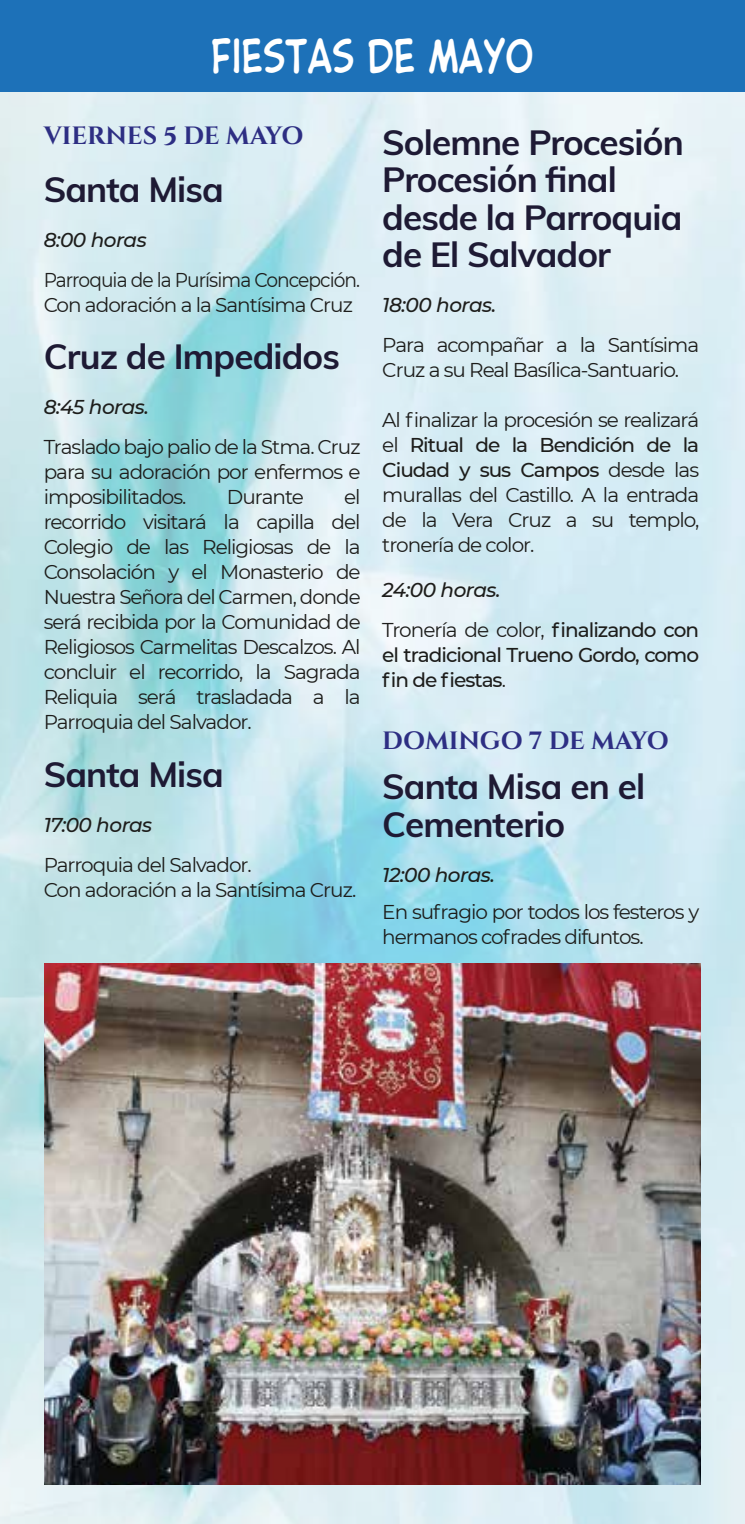
<style>
.page{position:relative;width:745px;height:1524px;background:#fff}
.page>*{position:absolute;margin:0;border:0;box-sizing:border-box;transform-origin:0 0}
.t1{font:41px "CC Samaritan Tall Lower";color:#fff}
.t2{font:700 35px/37.5px "Muli";letter-spacing:-.025em;color:#1e1a34}
.t3{font:700 25px "Cinzel";letter-spacing:-.005em;color:#2d2e83}
.t4{font:20px/25px "Montserrat";letter-spacing:-.05em;color:#1d1d1b}
.t5{font:20px/25px "Montserrat";letter-spacing:-.05em;color:#1d1d1b;scale:.93 1}
.t6{font:italic 500 20px "Montserrat";letter-spacing:-.025em;color:#1d1d1b}
.t7{font:500 20px/25px "Montserrat";letter-spacing:-.05em;color:#1d1d1b}
.s1{font-weight:500}
.s2{font-weight:500;font-style:italic}
.s3{font-weight:400}
</style>
<div class="page">
<img style="left:0;top:92px;width:744px;height:1432px">
<div style="left:0;top:0;width:744px;height:92px;background:#1d71b8"></div>
<img style="left:45px;top:963px;width:654px;height:521px">
<h1 class="t1" style="left:211px;top:31px;width:323px">FIESTAS DE MAYO</h1>
<p class="t3" style="left:44px;top:120px;width:261px">VIERNES 5 DE MAYO</p>
<h2 class="t2" style="left:44px;top:168px;width:182px">Santa Misa</h2>
<p class="t6" style="left:44px;top:225px;width:104px">8:00 horas</p>
<p class="t5" style="left:44px;top:266px;width:341px">Parroquia de la Purísima Concepción.<br>Con adoración a la Santísima Cruz</p>
<h2 class="t2" style="left:44px;top:336px;width:297px">Cruz de Impedidos</h2>
<p class="t6" style="left:44px;top:393px;width:107px">8:45 horas.</p>
<p class="t4" style="left:44px;top:434px;width:318px;text-align:justify">Traslado bajo palio de la Stma. Cruz para su adoración por enfermos e imposibilitados.</p>
<p class="t4" style="left:44px;top:484px;width:318px;text-align:justify;text-indent:300px">el recorrido visitará la capilla del Colegio de las Religiosas de la Consolación y el Monasterio de Nuestra Señora del Carmen, donde será recibida por la Comunidad de Religiosos Carmelitas Descalzos. Al concluir el recorrido, la Sagrada Reliquia será trasladada a la Parroquia del Salvador.</p>
<h2 class="t2" style="left:44px;top:753px;width:182px">Santa Misa</h2>
<p class="t6" style="left:44px;top:810px;width:110px">17:00 horas</p>
<p class="t4" style="left:44px;top:851px;width:314px">Parroquia del Salvador.<br>Con adoración a la Santísima Cruz.</p>
<p class="t4" style="left:227px;top:484px;width:78px">Durante</p>
<h2 class="t2" style="left:382px;top:122px;width:303px">Solemne Procesión<br>Procesión final desde la Parroquia de El Salvador</h2>
<p class="t6" style="left:382px;top:291px;width:115px">18:00 horas.</p>
<p class="t4" style="left:382px;top:332px;width:318px">Para acompañar a la Santísima<br>Cruz a su Real Basílica-Santuario.</p>
<p class="t4" style="left:382px;top:407px;width:318px;text-align:justify">Al finalizar la procesión se realizará el <span class="s1">Ritual de la Bendición de la Ciudad y sus Campos</span> desde las murallas del Castillo. A la entrada de la Vera Cruz a su templo, tronería de color.</p>
<p class="t4" style="left:382px;top:569px;width:318px;line-height:40px"><span class="s2">24:00 horas.<br></span>Tronería de color, <span class="s1">finalizando con</span></p>
<p class="t7" style="left:382px;top:642px;width:318px">el tradicional Trueno Gordo, como fin de fiestas<span class="s3">.</span></p>
<p class="t3" style="left:382px;top:725px;width:288px">DOMINGO 7 DE MAYO</p>
<h2 class="t2" style="left:382px;top:766px;width:264px">Santa Misa en el<br>Cementerio</h2>
<p class="t6" style="left:382px;top:860px;width:114px">12:00 horas.</p>
<p class="t4" style="left:382px;top:899px;width:318px">En sufragio por todos los festeros y hermanos cofrades difuntos.</p>
</div>
